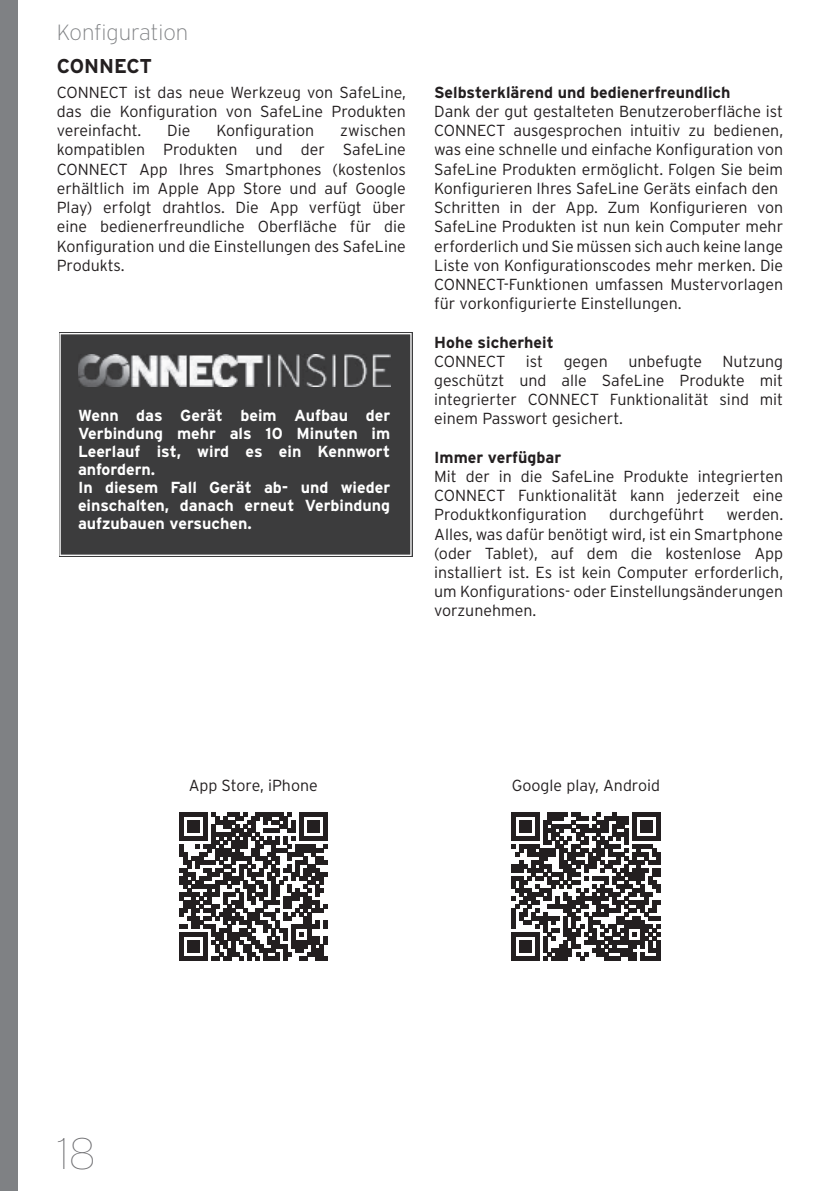
<style>
.page{position:relative;width:840px;height:1191px;background:#fff}
.page>*{position:absolute;margin:0;border:0;box-sizing:border-box;transform-origin:0 0}
.t1{font:100 44px "Interstate";color:#6c6c6f}
.t2{font:200 22px "Interstate";color:#7f8184}
.t3{font:700 20px "Interstate";letter-spacing:-.005em;color:#231f20}
.t4{font:300 16px/19.2px "Interstate";color:#231f20;text-align:justify}
.t5{font:700 16px/18px "Interstate";color:#fff}
.t6{font:700 16px "Interstate";color:#231f20}
</style>
<div class="page">
<div style="left:0;top:0;width:17px;height:1191px;background:#7f8184"></div>
<svg style="left:511px;top:812px;width:148px;height:148px"></svg>
<hr style="left:655px;top:940px;width:4px;height:20px;background:#231f20">
<svg style="left:179px;top:812px;width:148px;height:148px"></svg>
<div style="left:59px;top:333px;width:352px;height:223px;background:#3c3c3d"></div>
<img style="left:78px;top:355px;width:312px;height:31px">
<h2 class="t2" style="left:57px;top:19px;width:133px">Konfiguration</h2>
<p class="t3" style="left:57px;top:53px;width:97px">CONNECT</p>
<p class="t4" style="left:57px;top:82px;width:350px">CONNECT ist das neue Werkzeug von SafeLine, das die Konfiguration von SafeLine Produkten vereinfacht.</p>
<p class="t4" style="left:57px;top:121px;width:350px;text-indent:283px">zwischen kompatiblen Produkten und der SafeLine CONNECT App Ihres Smartphones (kostenlos erhältlich im Apple App Store und auf Google Play) erfolgt drahtlos. Die App verfügt über eine bedienerfreundliche Oberfläche für die Konfiguration und die Einstellungen des SafeLine Produkts.</p>
<p class="t4" style="left:167px;top:121px;width:25px">Die</p>
<p class="t4" style="left:216px;top:121px;width:99px">Konfiguration</p>
<p class="t5" style="left:78px;top:406px;width:313px">Wenn das Gerät beim Aufbau der<br>Verbindung mehr als 10 Minuten im<br>Leerlauf ist, wird es ein Kennwort anfordern.<br>In diesem Fall Gerät ab- und wieder einschalten, danach erneut Verbindung aufzubauen versuchen.</p>
<p class="t6" style="left:434px;top:82px;width:298px">Selbsterklärend und bedienerfreundlich</p>
<p class="t4" style="left:434px;top:102px;width:350px;text-align:left">Dank der gut gestalteten Benutzeroberfläche ist CONNECT ausgesprochen intuitiv zu bedienen, was eine schnelle und einfache Konfiguration von SafeLine Produkten ermöglicht. Folgen Sie beim Konfigurieren Ihres SafeLine Geräts einfach den Schritten in der App. Zum Konfigurieren von SafeLine Produkten ist nun kein Computer mehr erforderlich und Sie müssen sich auch keine lange Liste von Konfigurationscodes mehr merken. Die CONNECT-Funktionen umfassen Mustervorlagen für vorkonfigurierte Einstellungen.</p>
<p class="t6" style="left:434px;top:332px;width:121px">Hohe sicherheit</p>
<p class="t4" style="left:434px;top:351px;width:73px">CONNECT</p>
<p class="t4" style="left:525px;top:351px;width:19px">ist</p>
<p class="t4" style="left:563px;top:351px;width:46px">gegen</p>
<p class="t4" style="left:628px;top:351px;width:75px">unbefugte</p>
<p class="t4" style="left:434px;top:351px;width:350px;text-indent:288px">Nutzung geschützt und alle SafeLine Produkte mit integrierter CONNECT Funktionalität sind mit einem Passwort gesichert.</p>
<p class="t6" style="left:434px;top:447px;width:128px">Immer verfügbar</p>
<p class="t4" style="left:434px;top:466px;width:350px">Mit der in die SafeLine Produkte integrierten CONNECT Funktionalität kann jederzeit eine Produktkonfiguration</p>
<p class="t4" style="left:434px;top:505px;width:350px;text-indent:292px">werden.<br>Alles, was dafür benötigt wird, ist ein Smartphone (oder Tablet), auf dem die kostenlose App installiert ist. Es ist kein Computer erforderlich, um Konfigurations- oder Einstellungsänderungen vorzunehmen.</p>
<p class="t4" style="left:609px;top:505px;width:97px">durchgeführt</p>
<p class="t4" style="left:189px;top:776px;width:130px">App Store, iPhone</p>
<p class="t4" style="left:511px;top:776px;width:150px">Google play, Android</p>
<h1 class="t1" style="left:57px;top:1127px;width:41px">18</h1>
</div>
